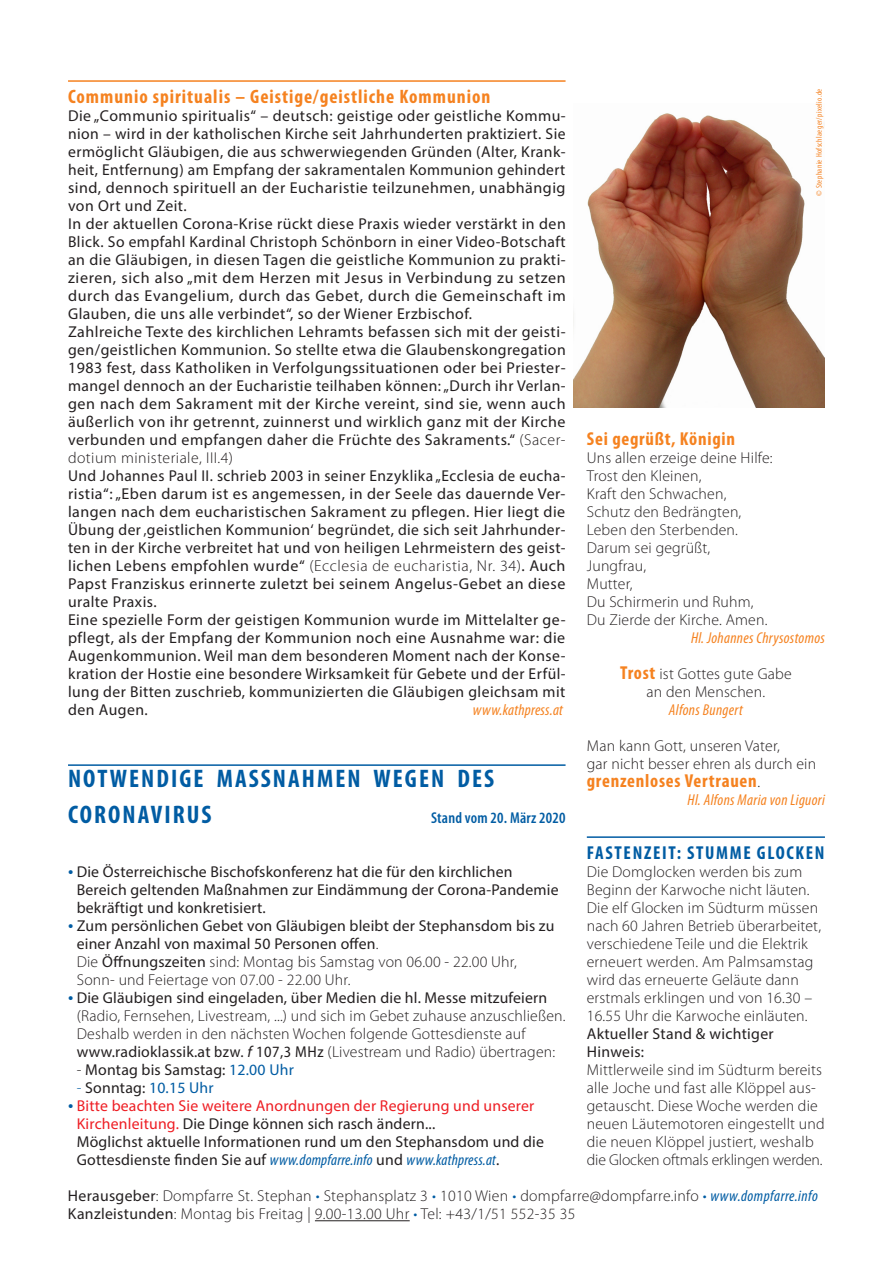
<style>
.page{position:relative;width:893px;height:1263px;background:#fff}
.page>*{position:absolute;margin:0;border:0;box-sizing:border-box;transform-origin:0 0}
.Überschrift{font:700 condensed 25.5px/36px "Myriad Pro";letter-spacing:.08em;color:#015ca3}
.Überschrift-2{font:700 condensed 19.5px "Myriad Pro";letter-spacing:.05em;color:#f58220}
.Fließtext{font:700 condensed 18.75px "Myriad Pro";letter-spacing:.04em;color:#f58220}
.Überschrift-3{font:700 condensed 18.75px "Myriad Pro";letter-spacing:.09em;color:#015ca3}
.Fließtext-2{font:15.75px/18px "Myriad Pro";letter-spacing:.01em;color:#231f20;text-align:justify}
.Fließtext-3{font:300 15.75px/18px "Myriad Pro";letter-spacing:.01em;color:#231f20}
.Fließtext-4{font:italic condensed 15.75px "Myriad Pro";letter-spacing:.02em;color:#f58220}
.Überschrift-4{font:600 condensed 15.75px "Myriad Pro";letter-spacing:.01em;color:#015ca3}
.Blauer_Balken{font:condensed 8.25px "Myriad Pro";letter-spacing:.05em;color:#f58220}
.s1{font-weight:300}
.s2{font-size:18.75px;color:#015ca3}
.s3{font-weight:400;font-size:18.75px;color:#015ca3}
.s4{font-weight:400}
.s5{font-weight:400;font-stretch:semi-condensed}
.s6{font-weight:400;font-style:italic}
.s7{color:#015ca3}
.s8{font-weight:300;color:#015ca3}
.s9{color:#ee1d23}
.s10{font-style:italic;font-stretch:condensed;color:#015ca3}
.s11{font-weight:700;font-stretch:condensed;font-size:18.75px;color:#f58220}
.s12{font-weight:300;font-stretch:normal;font-size:15.75px;color:#231f20}
.s13{font-weight:400;font-style:italic;font-stretch:condensed;color:#015ca3}
</style>
<div class="page">
<hr style="left:315px;top:1220px;width:95px;height:1px;background:#231f20">
<hr style="left:587px;top:836px;width:238px;height:2px;background:#015ca3">
<hr style="left:68px;top:80px;width:498px;height:2px;background:#f58220">
<hr style="left:68px;top:764px;width:498px;height:2px;background:#015ca3">
<img style="left:573px;top:113px;width:252px;height:295px">
<p class="Überschrift-2" style="left:68px;top:84px;width:424px">Communio spiritualis – Geistige/geistliche Kommunion</p>
<p class="Fließtext-2" style="left:68px;top:107px;width:499px">Die „Communio spiritualis“ – deutsch: geistige oder geistliche Kommu&shy;nion – wird in der katholischen Kirche seit Jahrhunderten praktiziert. Sie ermöglicht Gläubigen, die aus schwerwiegenden Gründen (Alter, Krank&shy;heit, Entfernung) am Empfang der sakramentalen Kommunion gehindert sind, dennoch spirituell an der Eucharistie teilzunehmen, unabhängig von Ort und Zeit.</p>
<p class="Fließtext-2" style="left:68px;top:215px;width:499px">In der aktuellen Corona-Krise rückt diese Praxis wieder verstärkt in den Blick. So empfahl Kardinal Christoph Schönborn in einer Video-Botschaft an die Gläubigen, in diesen Tagen die geistliche Kommunion zu prakti&shy;zieren, sich also „mit dem Herzen mit Jesus in Verbindung zu setzen durch das Evangelium, durch das Gebet, durch die Gemeinschaft im Glauben, die uns alle verbindet“, so der Wiener Erzbischof.</p>
<p class="Fließtext-2" style="left:68px;top:323px;width:499px">Zahlreiche Texte des kirchlichen Lehramts befassen sich mit der geisti&shy;gen/geistlichen Kommunion. So stellte etwa die Glaubenskongregation 1983 fest, dass Katholiken in Verfolgungssituationen oder bei Priester&shy;mangel dennoch an der Eucharistie teilhaben können: „Durch ihr Verlan&shy;gen nach dem Sakrament mit der Kirche vereint, sind sie, wenn auch äußerlich von ihr getrennt, zuinnerst und wirklich ganz mit der Kirche verbunden und empfangen daher die Früchte des Sakraments.“ <span class="s1">(Sacer&shy;dotium ministeriale, III.4)</span></p>
<p class="Fließtext-2" style="left:68px;top:467px;width:499px">Und Johannes Paul II. schrieb 2003 in seiner Enzyklika „Ecclesia de eucha&shy;ristia“: „Eben darum ist es angemessen, in der Seele das dauernde Ver&shy;langen nach dem eucharistischen Sakrament zu pflegen. Hier liegt die Übung der ‚geistlichen Kommunion‘ begründet, die sich seit Jahrhunder&shy;ten in der Kirche verbreitet hat und von heiligen Lehrmeistern des geist&shy;lichen Lebens empfohlen wurde“ <span class="s1">(Ecclesia de eucharistia, Nr. 34)</span>. Auch Papst Franziskus erinnerte zuletzt bei seinem Angelus-Gebet an diese uralte Praxis.</p>
<p class="Fließtext-2" style="left:68px;top:611px;width:499px">Eine spezielle Form der geistigen Kommunion wurde im Mittelalter ge&shy;pflegt, als der Empfang der Kommunion noch eine Ausnahme war: die Augenkommunion. Weil man dem besonderen Moment nach der Konse&shy;kration der Hostie eine besondere Wirksamkeit für Gebete und der Erfül&shy;lung der Bitten zuschrieb, kommunizierten die Gläubigen gleichsam mit den Augen.</p>
<p class="Fließtext-4" style="left:473px;top:700px;width:92px">www.kathpress.at</p>
<p class="Überschrift" style="left:68px;top:760px;width:428px">NOTWENDIGE MASSNAHMEN WEGEN DES<br>CORONAVIRUS</p>
<p class="Überschrift-4" style="left:431px;top:808px;width:136px">Stand vom 20. März 2020</p>
<p class="Fließtext-2" style="left:77px;top:863px;width:483px;text-align:left;text-indent:-9px"><span class="s2">•</span> Die Österreichische Bischofskonferenz hat die für den kirchlichen<br>Bereich geltenden Maßnahmen zur Eindämmung der Corona-Pandemie bekräftigt und konkretisiert.</p>
<p class="Fließtext-2" style="left:77px;top:917px;width:479px;text-align:left;text-indent:-9px"><span class="s2">•</span> Zum persönlichen Gebet von Gläubigen bleibt der Stephansdom bis zu einer Anzahl von maximal 50 Personen offen<span class="s1">.<br>Die</span> Öffnungszeiten <span class="s1">sind: Montag bis Samstag von 06.00 - 22.00 Uhr, Sonn- und Feiertage von 07.00 - 22.00 Uhr.</span></p>
<p class="Fließtext-3" style="left:77px;top:989px;width:490px;text-indent:-9px"><span class="s3">•</span> <span class="s4">Die Gläubigen sind eingeladen, über Medien die hl. Messe mitzufeiern </span>(Radio, Fernsehen, Livestream, ...) und sich im Gebet zuhause anzuschließen.<br>Deshalb werden in den nächsten Wochen folgende Gottesdienste auf <span class="s4">www.radioklassik.at</span> <span class="s5">bzw.</span> <span class="s6">f</span> <span class="s5">107,3 MHz</span> (Livestream und Radio) übertragen:</p>
<p class="Fließtext-2" style="left:77px;top:1061px;width:219px"><span class="s1">-</span> Montag bis Samstag: <span class="s7">12.00 Uhr</span></p>
<p class="Fließtext-2" style="left:77px;top:1079px;width:138px"><span class="s8">-</span> Sonntag: <span class="s7">10.15 Uhr</span></p>
<p class="Fließtext-2" style="left:77px;top:1097px;width:469px;text-align:left;text-indent:-9px"><span class="s2">•</span> <span class="s9">Bitte beachten Sie weitere Anordnungen der Regierung und unserer Kirchenleitung.</span> Die Dinge können sich rasch ändern...<br>Möglichst aktuelle Informationen rund um den Stephansdom und die Gottesdienste finden Sie auf <span class="s10">www.dompfarre.info</span> und <span class="s10">www.kathpress.at</span>.</p>
<p class="Blauer_Balken" style="left:814px;top:196px;width:109px;rotate:-90deg">© Stephanie Hofschlaeger/pixelio.de</p>
<p class="Fließtext" style="left:587px;top:427px;width:150px">Sei gegrüßt, Königin</p>
<p class="Fließtext-3" style="left:587px;top:449px;width:187px">Uns allen erzeige deine Hilfe:</p>
<p class="Fließtext-3" style="left:587px;top:467px;width:116px">Trost den Kleinen,</p>
<p class="Fließtext-3" style="left:587px;top:485px;width:141px">Kraft den Schwachen,</p>
<p class="Fließtext-3" style="left:587px;top:503px;width:156px">Schutz den Bedrängten,</p>
<p class="Fließtext-3" style="left:587px;top:521px;width:153px">Leben den Sterbenden.</p>
<p class="Fließtext-3" style="left:587px;top:539px;width:125px">Darum sei gegrüßt,</p>
<p class="Fließtext-3" style="left:587px;top:557px;width:61px">Jungfrau,</p>
<p class="Fließtext-3" style="left:587px;top:575px;width:47px">Mutter,</p>
<p class="Fließtext-3" style="left:587px;top:593px;width:168px">Du Schirmerin und Ruhm,</p>
<p class="Fließtext-3" style="left:587px;top:611px;width:182px">Du Zierde der Kirche. Amen.</p>
<p class="Fließtext-4" style="left:691px;top:628px;width:135px">Hl. Johannes Chrysostomos</p>
<p class="Fließtext-3" style="left:620px;top:665px;width:173px;text-align:center"><span class="s11">Trost</span> ist Gottes gute Gabe an den Menschen.</p>
<p class="Fließtext-4" style="left:669px;top:700px;width:76px">Alfons Bungert</p>
<p class="Fließtext-3" style="left:587px;top:737px;width:231px">Man kann Gott, unseren Vater,<br>gar nicht besser ehren als durch ein</p>
<p class="Fließtext" style="left:587px;top:769px;width:175px">grenzenloses Vertrauen<span class="s12">.</span></p>
<p class="Fließtext-4" style="left:688px;top:790px;width:139px">Hl. Alfons Maria von Liguori</p>
<p class="Überschrift-3" style="left:587px;top:841px;width:239px">FASTENZEIT: STUMME GLOCKEN</p>
<p class="Fließtext-3" style="left:587px;top:863px;width:236px">Die Domglocken werden bis zum Beginn der Karwoche nicht läuten.<br>Die elf Glocken im Südturm müssen nach 60 Jahren Betrieb überarbeitet, verschiedene Teile und die Elektrik erneuert werden. Am Palmsamstag wird das erneuerte Geläute dann erstmals erklingen und von 16.30 – 16.55 Uhr die Karwoche einläuten.</p>
<p class="Fließtext-2" style="left:587px;top:1025px;width:188px">Aktueller Stand &amp; wichtiger<br>Hinweis:</p>
<p class="Fließtext-3" style="left:587px;top:1061px;width:239px">Mittlerweile sind im Südturm bereits alle Joche und fast alle Klöppel aus&shy;getauscht. Diese Woche werden die neuen Läutemotoren eingestellt und die neuen Klöppel justiert, weshalb die Glocken oftmals erklingen werden.</p>
<p class="Fließtext-3" style="left:68px;top:1187px;width:751px"><span class="s4">Herausgeber</span>: Dompfarre St. Stephan <span class="s7">•</span> Stephansplatz 3 <span class="s7">•</span> 1010 Wien <span class="s7">•</span> dompfarre@dompfarre.info <span class="s7">•</span> <span class="s13">www.dompfarre.info</span></p>
<p class="Fließtext-3" style="left:68px;top:1205px;width:509px"><span class="s4">Kanzleistunden</span>: Montag bis Freitag | 9.00-13.00 Uhr <span class="s7">•</span> Tel: +43/1/51 552-35 35</p>
</div>
